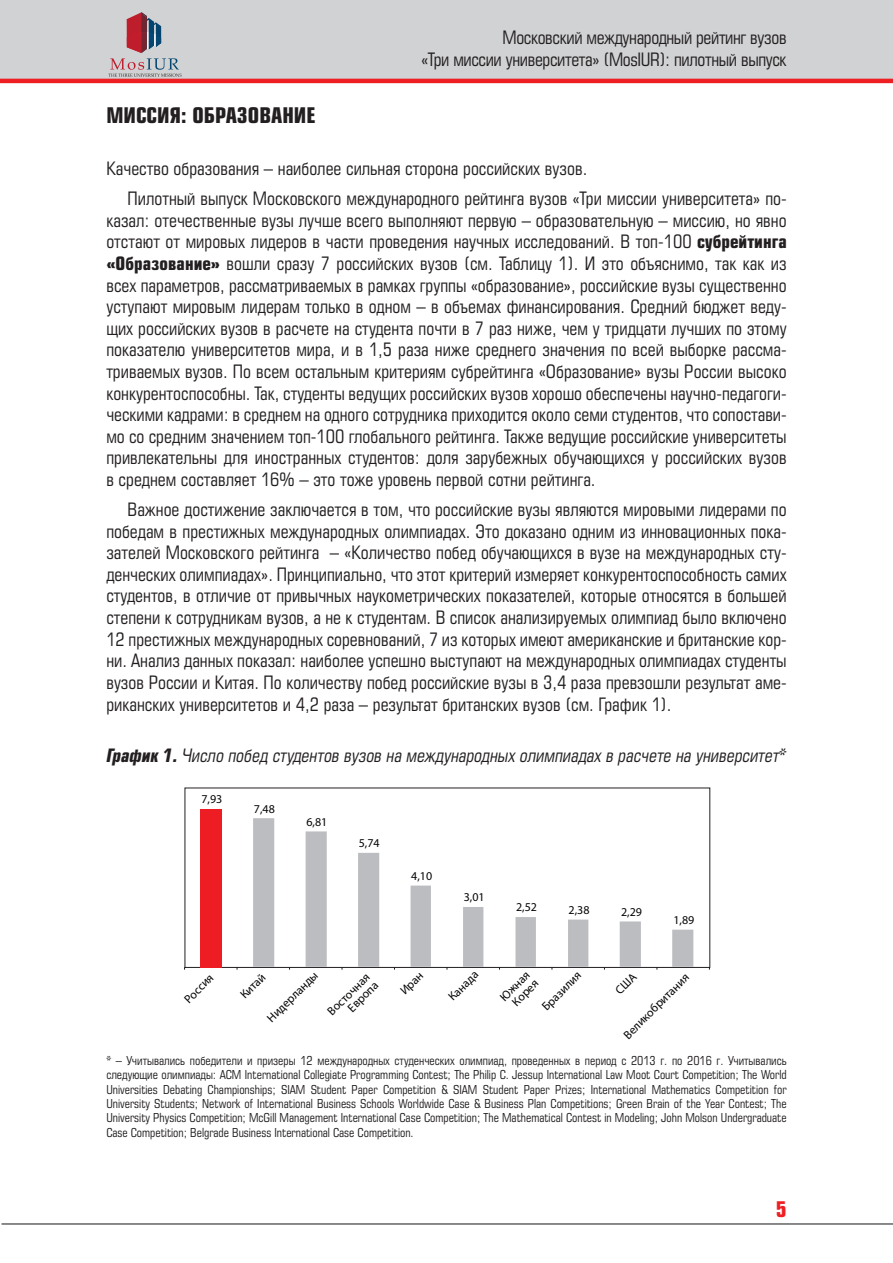
<style>
.page{position:relative;width:893px;height:1263px;background:#fff}
.page>*{position:absolute;margin:0;border:0;box-sizing:border-box;transform-origin:0 0}
.t1{font:700 21px "Europe Cond";color:#231f20}
.t2{font:700 21px "Europe Cond";color:#ee1f23}
.t3{font:18px/21.6px "Europe Cond";color:#231f20;text-align:justify}
.t4{font:18px/21.6px "Europe Cond";letter-spacing:-.02em;color:#231f20;text-align:right}
.t5{font:italic 18px "Europe Cond";color:#231f20}
.t6{font:12px/14.4px "Europe Cond";color:#231f20;text-align:justify}
.t7{font:12px/12px "Myriad Pro";color:#050504;text-align:right}
.s1{font-weight:700}
</style>
<div class="page">
<div style="left:0;top:0;width:893px;height:81px;background:#d1d2d4"></div>
<hr style="left:0;top:79px;width:893px;height:4px;background:#ee1f23">
<hr style="left:2px;top:1223px;width:891px;height:2px;background:#636366">
<svg style="left:109px;top:12px;width:73px;height:65px"></svg>
<img style="left:147px;top:32px;width:14px;height:21px">
<img style="left:127px;top:32px;width:20px;height:21px">
<div style="left:185px;top:788px;width:525px;height:180px;border:1px solid #231f20"></div>
<div style="left:200px;top:809px;width:22px;height:159px;background:#ee1d23"></div>
<svg style="left:253px;top:818px;width:440px;height:149px"></svg>
<p class="t4" style="left:421px;top:27px;width:367px">Московский международный рейтинг вузов<br>«Три миссии университета» (MosIUR): пилотный выпуск</p>
<p class="t1" style="left:106px;top:102px;width:211px">Миссия: образование</p>
<p class="t3" style="left:128px;top:153px;width:661px;line-height:30.2px;text-indent:-21px">Качество образования – наиболее сильная сторона российских вузов.<br>Пилотный выпуск Московского международного рейтинга вузов «Три миссии университета» по-</p>
<p class="t3" style="left:106px;top:209px;width:682px">казал: отечественные вузы лучше всего выполняют первую – образовательную – миссию, но явно отстают от мировых лидеров в части проведения научных исследований. В топ-100 <span class="s1">субрейтинга «Образование»</span> вошли сразу 7 российских вузов (см. Таблицу 1). И это объяснимо, так как из всех параметров, рассматриваемых в рамках группы «образование», российские вузы существенно уступают мировым лидерам только в одном – в объемах финансирования. Средний бюджет веду&shy;щих российских вузов в расчете на студента почти в 7 раз ниже, чем у тридцати лучших по этому показателю университетов мира, и в 1,5 раза ниже среднего значения по всей выборке рассма&shy;триваемых вузов. По всем остальным критериям субрейтинга «Образование» вузы России высоко конкурентоспособны. Так, студенты ведущих российских вузов хорошо обеспечены научно-педагоги&shy;ческими кадрами: в среднем на одного сотрудника приходится около семи студентов, что сопостави&shy;мо со средним значением топ-100 глобального рейтинга. Также ведущие российские университеты привлекательны для иностранных студентов: доля зарубежных обучающихся у российских вузов в среднем составляет 16% – это тоже уровень первой сотни рейтинга.</p>
<p class="t3" style="left:106px;top:498px;width:682px;text-indent:21px">Важное достижение заключается в том, что российские вузы являются мировыми лидерами по победам в престижных международных олимпиадах. Это доказано одним из инновационных пока&shy;зателей Московского рейтинга – «Количество побед обучающихся в вузе на международных сту&shy;денческих олимпиадах». Принципиально, что этот критерий измеряет конкурентоспособность самих студентов, в отличие от привычных наукометрических показателей, которые относятся в большей степени к сотрудникам вузов, а не к студентам. В список анализируемых олимпиад было включено 12 престижных международных соревнований, 7 из которых имеют американские и британские кор&shy;ни. Анализ данных показал: наиболее успешно выступают на международных олимпиадах студенты вузов России и Китая. По количеству побед российские вузы в 3,4 раза превзошли результат аме&shy;риканских университетов и 4,2 раза – результат британских вузов (см. График 1).</p>
<p class="t5" style="left:106px;top:744px;width:682px"><span class="s1">График 1.</span> Число побед студентов вузов на международных олимпиадах в расчете на университет*</p>
<p class="t7" style="left:201px;top:793px;width:22px">7,93</p>
<p class="t7" style="left:254px;top:802px;width:22px">7,48</p>
<p class="t7" style="left:306px;top:816px;width:22px">6,81</p>
<p class="t7" style="left:359px;top:837px;width:22px">5,74</p>
<p class="t7" style="left:411px;top:869px;width:22px">4,10</p>
<p class="t7" style="left:464px;top:891px;width:22px">3,01</p>
<p class="t7" style="left:516px;top:901px;width:22px">2,52</p>
<p class="t7" style="left:569px;top:904px;width:22px">2,38</p>
<p class="t7" style="left:621px;top:905px;width:22px">2,29</p>
<p class="t7" style="left:673px;top:913px;width:22px">1,89</p>
<p class="t7" style="left:182px;top:996px;width:37px;rotate:-45deg">Россия</p>
<p class="t7" style="left:238px;top:992px;width:32px;rotate:-45deg">Китай</p>
<p class="t7" style="left:265px;top:1016px;width:68px;rotate:-45deg">Нидерланды</p>
<p class="t7" style="left:325px;top:1009px;width:56px;rotate:-45deg">Восточная<br>Европа</p>
<p class="t7" style="left:398px;top:988px;width:29px;rotate:-45deg">Иран</p>
<p class="t7" style="left:446px;top:994px;width:38px;rotate:-45deg">Канада</p>
<p class="t7" style="left:498px;top:994px;width:38px;text-align:center;rotate:-45deg">Южная<br>Корея</p>
<p class="t7" style="left:540px;top:1004px;width:51px;rotate:-45deg">Бразилия</p>
<p class="t7" style="left:621px;top:1032px;width:89px;rotate:-45deg">Великобритания</p>
<p class="t6" style="left:106px;top:1053px;width:682px">* – Учитывались победители и призеры 12 международных студенческих олимпиад, проведенных в период с 2013 г. по 2016 г. Учитывались следующие олимпиады: ACM International Collegiate Programming Contest; The Philip C. Jessup International Law Moot Court Competition; The World Universities Debating Championships; SIAM Student Paper Competition &amp; SIAM Student Paper Prizes; International Mathematics Competition for University Students; Network of International Business Schools Worldwide Case &amp; Business Plan Competitions; Green Brain of the Year Contest; The University Physics Competition; McGill Management International Case Competition; The Mathematical Contest in Modeling; John Molson Undergraduate Case Competition; Belgrade Business International Case Competition.</p>
<p class="t2" style="left:776px;top:1195px;width:12px">5</p>
</div>
